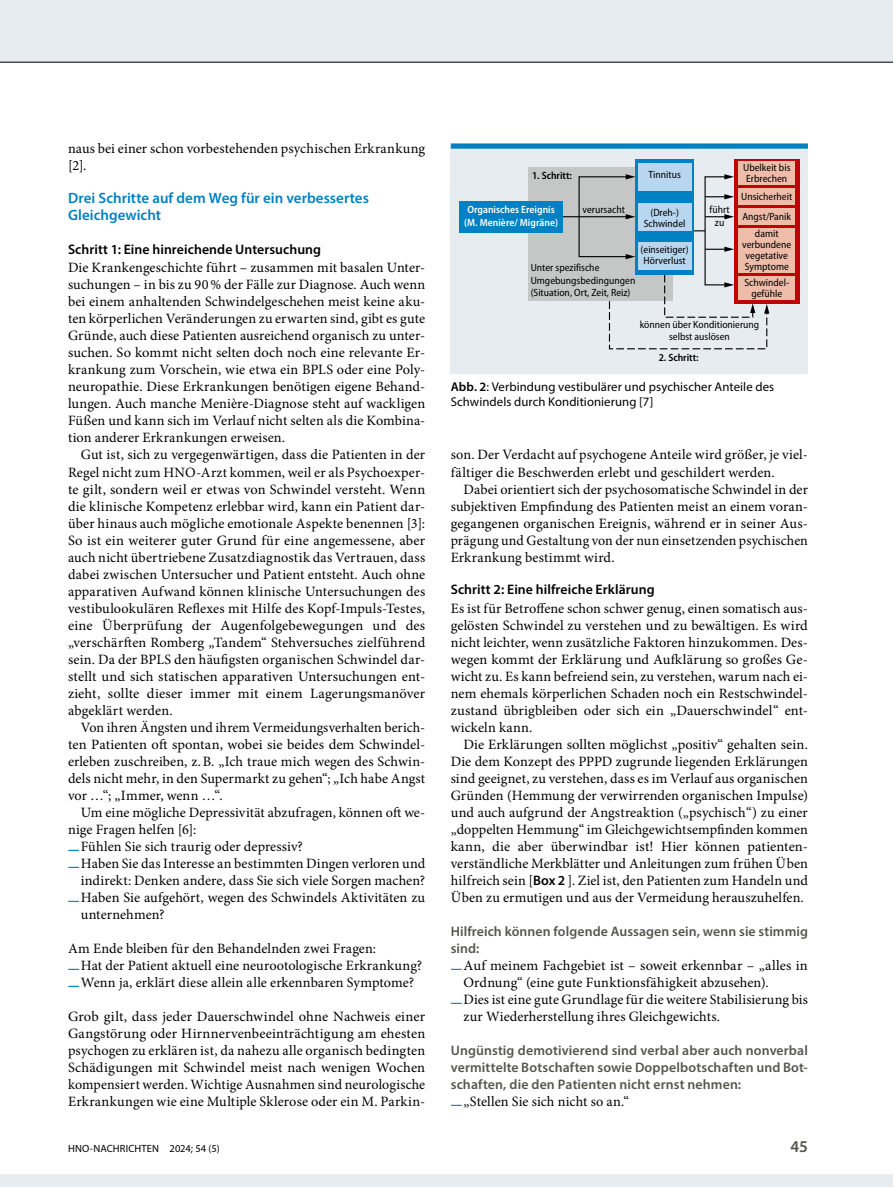
<style>
.page{position:relative;width:893px;height:1187px;background:#fff}
.page>*{position:absolute;margin:0;border:0;box-sizing:border-box;transform-origin:0 0}
.t1{font:600 16.5px "Myriad Pro";color:#56554f}
.SectionHeading_1_x{font:600 15px/17px "Myriad Pro";letter-spacing:.005em;color:#0081c3}
.Para_Indent{font:14.25px/17px "Minion Pro";letter-spacing:.005em;color:#000}
.Para_x{font:14.25px/17px "Minion Pro";letter-spacing:.005em;color:#000;text-align:justify}
.Para_Dateline_SectionHeading_3{font:600 13.8px/17px "Myriad Pro";letter-spacing:.01em;color:#56554f}
.SectionHeading_2_x{font:600 13.8px "Myriad Pro";letter-spacing:.005em;color:#000}
.Image_Caption_x{font:12.75px/15px "Myriad Pro";letter-spacing:.005em;color:#000}
.t2{font:semi-condensed 10.5px/10.8px "Myriad Pro";color:#000;text-align:center}
.t3{font:600 semi-condensed 10.5px/12.6px "Myriad Pro";color:#fff;text-align:center}
.t4{font:10.5px "Myriad Pro";letter-spacing:.01em;color:#000}
.t5{font:600 semi-condensed 10.5px "Myriad Pro";color:#000}
.s1{font-family:"Myriad Pro";font-weight:600;color:#0081c3}
.s2{font-weight:600}
.s3{font-family:"Myriad Pro";font-weight:600;font-size:13.8px}
</style>
<div class="page">
<div style="left:0;top:0;width:893px;height:62px;background:#e6ecf0"></div>
<div style="left:0;top:1174px;width:893px;height:12px;background:#e6ecf0"></div>
<div style="left:451px;top:148px;width:357px;height:226px;background:#e6ecf0"></div>
<div style="left:451px;top:143px;width:357px;height:6px;background:#0081c3"></div>
<div style="left:529px;top:168px;width:144px;height:133px;background:#c5c6c6"></div>
<div style="left:635px;top:159px;width:59px;height:116px;background:#0081c3"></div>
<div style="left:734px;top:159px;width:65px;height:144px;background:#c00304"></div>
<div style="left:739px;top:162px;width:56px;height:23px;background:#eebca8"></div>
<div style="left:739px;top:276px;width:56px;height:24px;background:#eebca8"></div>
<div style="left:739px;top:188px;width:56px;height:17px;background:#eebca8"></div>
<div style="left:739px;top:208px;width:56px;height:17px;background:#eebca8"></div>
<div style="left:739px;top:228px;width:56px;height:44px;background:#eebca8"></div>
<div style="left:459px;top:201px;width:104px;height:32px;background:#0081c3"></div>
<div style="left:638px;top:163px;width:53px;height:28px;background:#b8d6ef"></div>
<hr style="left:563px;top:216px;width:64px;height:1px;background:#000">
<div style="left:578px;top:176px;width:50px;height:81px;border:1px solid #000"></div>
<svg style="left:608px;top:174px;width:161px;height:176px"></svg>
<hr style="left:0;top:62px;width:893px;height:1px;background:#000">
<p class="Para_Indent" style="left:68px;top:140px;width:359px">naus bei einer schon vorbestehenden psychischen Erkrankung [2].</p>
<p class="SectionHeading_1_x" style="left:68px;top:189px;width:302px">Drei Schritte auf dem Weg für ein verbessertes<br>Gleichgewicht</p>
<p class="SectionHeading_2_x" style="left:68px;top:240px;width:255px">Schritt 1: Eine hinreichende Untersuchung</p>
<p class="Para_x" style="left:68px;top:259px;width:359px">Die Krankengeschichte führt – zusammen mit basalen Unter&shy;suchungen – in bis zu 90% der Fälle zur Diagnose. Auch wenn bei einem anhaltenden Schwindelgeschehen meist keine aku&shy;ten körperlichen Veränderungen zu erwarten sind, gibt es gute Gründe, auch diese Patienten ausreichend organisch zu unter&shy;suchen. So kommt nicht selten doch noch eine relevante Er&shy;krankung zum Vorschein, wie etwa ein BPLS oder eine Poly&shy;neuropathie. Diese Erkrankungen benötigen eigene Behand&shy;lungen. Auch manche Menière-Diagnose steht auf wackligen Füßen und kann sich im Verlauf nicht selten als die Kombina&shy;tion anderer Erkrankungen erweisen.</p>
<p class="Para_Indent" style="left:68px;top:446px;width:359px;text-align:justify;text-indent:13px">Gut ist, sich zu vergegenwärtigen, dass die Patienten in der Regel nicht zum HNO-Arzt kommen, weil er als Psychoexper&shy;te gilt, sondern weil er etwas von Schwindel versteht. Wenn die klinische Kompetenz erlebbar wird, kann ein Patient dar&shy;über hinaus auch mögliche emotionale Aspekte benennen [3]:<br>So ist ein weiterer guter Grund für eine angemessene, aber auch nicht übertriebene Zusatzdiagnostik das Vertrauen, dass dabei zwischen Untersucher und Patient entsteht. Auch ohne apparativen Aufwand können klinische Untersuchungen des vestibulookulären Reflexes mit Hilfe des Kopf-Impuls-Testes, eine Überprüfung der Augenfolgebewegungen und des „verschärften Romberg „Tandem“ Stehversuches zielführend sein. Da der BPLS den häufigsten organischen Schwindel dar&shy;stellt und sich statischen apparativen Untersuchungen ent&shy;zieht, sollte dieser immer mit einem Lagerungsmanöver abgeklärt werden.</p>
<p class="Para_Indent" style="left:68px;top:718px;width:359px;text-align:justify;text-indent:13px">Von ihren Ängsten und ihrem Vermeidungsverhalten berich&shy;ten Patienten oft spontan, wobei sie beides dem Schwindel&shy;erleben zuschreiben, z.B. „Ich traue mich wegen des Schwin&shy;dels nicht mehr, in den Supermarkt zu gehen“; „Ich habe Angst vor …“; „Immer, wenn …“.</p>
<p class="Para_Indent" style="left:68px;top:803px;width:359px;text-indent:13px">Um eine mögliche Depressivität abzufragen, können oft we&shy;nige Fragen helfen [6]:</p>
<p class="Para_Indent" style="left:68px;top:837px;width:236px"><span class="s1">—</span>Fühlen Sie sich traurig oder depressiv?</p>
<p class="Para_Indent" style="left:68px;top:854px;width:359px;text-align:right"><span class="s1">—</span>Haben Sie das Interesse an bestimmten Dingen verloren und indirekt: Denken andere, dass Sie sich viele Sorgen machen?</p>
<p class="Para_Indent" style="left:81px;top:888px;width:346px;text-indent:-13px"><span class="s1">—</span>Haben Sie aufgehört, wegen des Schwindels Aktivitäten zu unternehmen?</p>
<p class="Para_x" style="left:68px;top:940px;width:310px">Am Ende bleiben für den Behandelnden zwei Fragen:</p>
<p class="Para_Indent" style="left:68px;top:957px;width:356px"><span class="s1">—</span>Hat der Patient aktuell eine neurootologische Erkrankung?</p>
<p class="Para_Indent" style="left:68px;top:974px;width:348px"><span class="s1">—</span>Wenn ja, erklärt diese allein alle erkennbaren Symptome?</p>
<p class="Para_x" style="left:68px;top:1008px;width:359px">Grob gilt, dass jeder Dauerschwindel ohne Nachweis einer Gangstörung oder Hirnnervenbeeinträchtigung am ehesten psychogen zu erklären ist, da nahezu alle organisch bedingten Schädigungen mit Schwindel meist nach wenigen Wochen kompensiert werden. Wichtige Ausnahmen sind neurologische Erkrankungen wie eine Multiple Sklerose oder ein M. Parkin-</p>
<p class="t5" style="left:532px;top:169px;width:41px">1. Schritt:</p>
<p class="t2" style="left:648px;top:170px;width:34px">Tinnitus</p>
<p class="t3" style="left:464px;top:204px;width:95px">Organisches Ereignis (M. Menière/ Migräne)</p>
<p class="t2" style="left:583px;top:204px;width:44px">verursacht</p>
<p class="t2" style="left:531px;top:261px;width:106px;line-height:12.6px;text-align:left">Unter spezifische<br>Umgebungsbedingungen (Situation, Ort, Zeit, Reiz)</p>
<p class="t2" style="left:644px;top:207px;width:43px">(Dreh-)<br>Schwindel</p>
<p class="t2" style="left:641px;top:244px;width:50px;text-align:left">(einseitiger)<br>Hörverlust</p>
<p class="t2" style="left:709px;top:204px;width:22px;line-height:12.5px">führt zu</p>
<p class="t2" style="left:743px;top:162px;width:49px;text-align:left">Ubelkeit bis<br>Erbrechen</p>
<p class="t2" style="left:741px;top:187px;width:52px;line-height:20px;text-align:left">Unsicherheit<br>Angst/Panik</p>
<p class="t2" style="left:742px;top:228px;width:51px">damit verbundene vegetative<br>Symptome</p>
<p class="t2" style="left:744px;top:277px;width:46px">Schwindel&shy;gefühle</p>
<p class="t2" style="left:640px;top:318px;width:121px;line-height:12.6px">können über Konditionierung selbst auslösen</p>
<p class="t5" style="left:659px;top:351px;width:41px">2. Schritt:</p>
<p class="Image_Caption_x" style="left:451px;top:379px;width:325px"><span class="s2">Abb. 2</span>: Verbindung vestibulärer und psychischer Anteile des<br>Schwindels durch Konditionierung [7]</p>
<p class="Para_x" style="left:451px;top:446px;width:359px">son. Der Verdacht auf psychogene Anteile wird größer, je viel&shy;fältiger die Beschwerden erlebt und geschildert werden.</p>
<p class="Para_Indent" style="left:451px;top:480px;width:359px;text-align:justify;text-indent:13px">Dabei orientiert sich der psychosomatische Schwindel in der subjektiven Empfindung des Patienten meist an einem voran&shy;gegangenen organischen Ereignis, während er in seiner Aus&shy;prägung und Gestaltung von der nun einsetzenden psychischen Erkrankung bestimmt wird.</p>
<p class="SectionHeading_2_x" style="left:451px;top:580px;width:205px">Schritt 2: Eine hilfreiche Erklärung</p>
<p class="Para_x" style="left:451px;top:599px;width:359px">Es ist für Betroffene schon schwer genug, einen somatisch aus&shy;gelösten Schwindel zu verstehen und zu bewältigen. Es wird nicht leichter, wenn zusätzliche Faktoren hinzukommen. Des&shy;wegen kommt der Erklärung und Aufklärung so großes Ge&shy;wicht zu. Es kann befreiend sein, zu verstehen, warum nach ei&shy;nem ehemals körperlichen Schaden noch ein Restschwindel&shy;zustand übrigbleiben oder sich ein „Dauerschwindel“ ent&shy;wickeln kann.</p>
<p class="Para_Indent" style="left:451px;top:735px;width:359px;text-align:justify;text-indent:13px">Die Erklärungen sollten möglichst „positiv“ gehalten sein.<br>Die dem Konzept des PPPD zugrunde liegenden Erklärungen sind geeignet, zu verstehen, dass es im Verlauf aus organischen Gründen (Hemmung der verwirrenden organischen Impulse) und auch aufgrund der Angstreaktion („psychisch“) zu einer „doppelten Hemmung“ im Gleichgewichtsempfinden kommen kann, die aber überwindbar ist! Hier können patienten&shy;verständliche Merkblätter und Anleitungen zum frühen Üben hilfreich sein [<span class="s3">Box 2</span> ]. Ziel ist, den Patienten zum Handeln und Üben zu ermutigen und aus der Vermeidung herauszuhelfen.</p>
<p class="Para_Dateline_SectionHeading_3" style="left:451px;top:922px;width:359px">Hilfreich können folgende Aussagen sein, wenn sie stimmig sind:</p>
<p class="Para_Indent" style="left:463px;top:957px;width:346px;text-indent:-13px"><span class="s1">—</span>Auf meinem Fachgebiet ist – soweit erkennbar – „alles in<br>Ordnung“ (eine gute Funktionsfähigkeit abzusehen).</p>
<p class="Para_Indent" style="left:463px;top:991px;width:346px;text-indent:-13px"><span class="s1">—</span>Dies ist eine gute Grundlage für die weitere Stabilisierung bis zur Wiederherstellung ihres Gleichgewichts.</p>
<p class="Para_Dateline_SectionHeading_3" style="left:451px;top:1041px;width:359px;text-align:justify">Ungünstig demotivierend sind verbal aber auch nonverbal vermittelte Botschaften sowie Doppelbotschaften und Bot&shy;schaften, die den Patienten nicht ernst nehmen:</p>
<p class="Para_Indent" style="left:451px;top:1093px;width:180px"><span class="s1">—</span>„Stellen Sie sich nicht so an.“</p>
<p class="t4" style="left:68px;top:1141px;width:153px">HNO-NACHRICHTEN 2024; 54 (5)</p>
<p class="t1" style="left:790px;top:1135px;width:19px">45</p>
</div>
